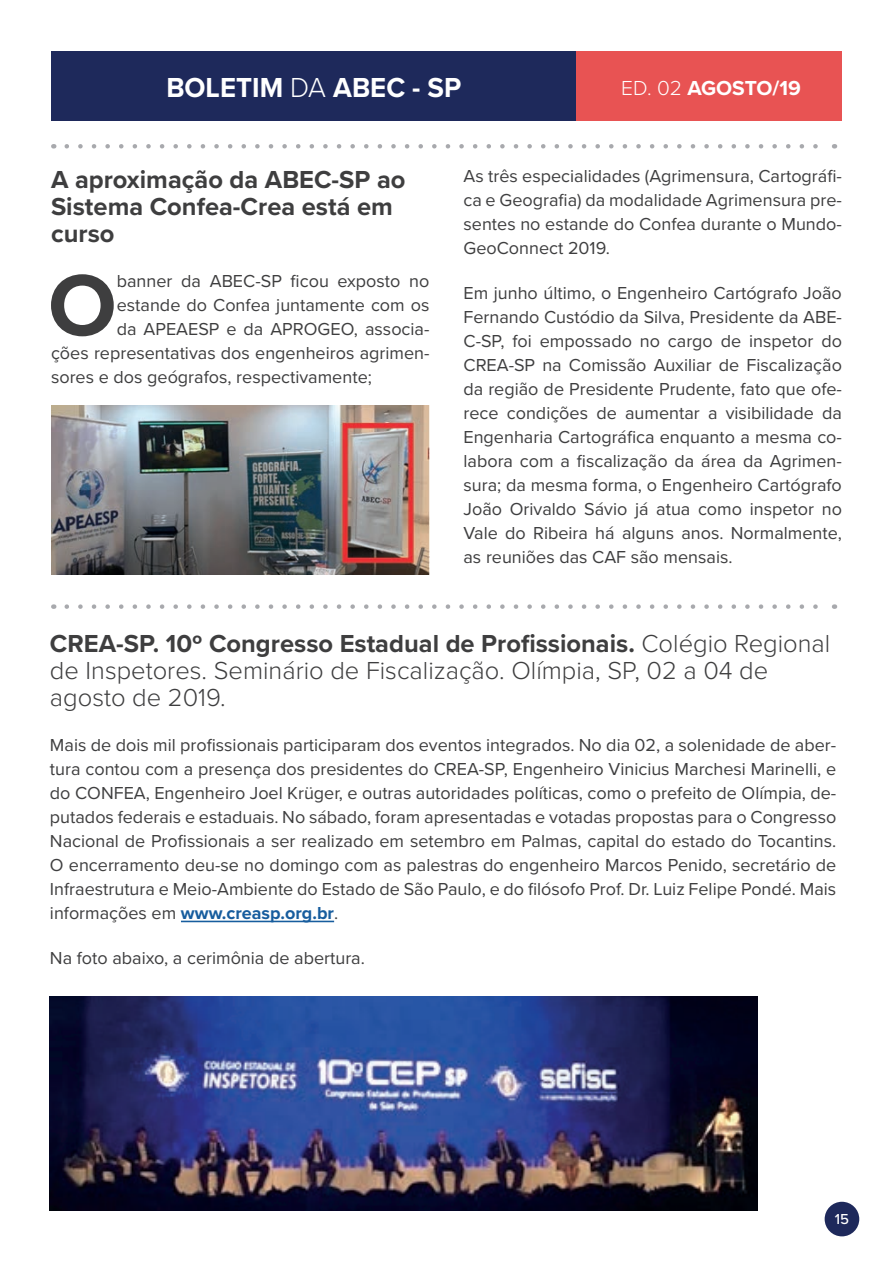
<style>
.page{position:relative;width:893px;height:1263px;background:#fff}
.page>*{position:absolute;margin:0;border:0;box-sizing:border-box;transform-origin:0 0}
.t1{font:700 90px "Proxima Nova";color:#3e3e3f}
.t2{font:700 28.5px "Proxima Nova";color:#fff}
.t3{font:300 25.5px/27px "Proxima Nova";color:#3e3e3f}
.t4{font:700 25.5px/27px "Proxima Nova";color:#3e3e3f}
.t5{font:700 21px "Proxima Nova";letter-spacing:-.005em;color:#fff}
.t6{font:18px/24px "Proxima Nova";color:#3e3e3f;text-align:justify}
.t7{font:500 15px "Proxima Nova";color:#fff}
.s1{font-weight:300}
.s2{font-weight:700}
.s3{font-weight:700;color:#175d9e}
</style>
<div class="page">
<div style="left:825px;top:1202px;width:34px;height:34px;background:#1e295b;border-radius:50%"></div>
<div style="left:51px;top:51px;width:526px;height:70px;background:#1e295b"></div>
<div style="left:577px;top:51px;width:265px;height:70px;background:#e85353"></div>
<hr style="left:181px;top:921px;width:153px;height:1px;background:#175d9e">
<svg style="left:67px;top:144px;width:751px;height:5px"></svg>
<svg style="left:67px;top:604px;width:751px;height:5px"></svg>
<img style="left:51px;top:405px;width:378px;height:169px">
<img style="left:50px;top:996px;width:707px;height:214px">
<h2 class="t2" style="left:166px;top:66px;width:296px">BOLETIM <span class="s1">DA</span> ABEC - SP</h2>
<p class="t5" style="left:621px;top:72px;width:181px"><span class="s1">ED. 02</span> AGOSTO/19</p>
<h3 class="t4" style="left:51px;top:165px;width:356px">A aproximação da ABEC-SP ao<br>Sistema Confea-Crea está em curso</h3>
<h1 class="t1" style="left:48px;top:238px;width:70px">O</h1>
<p class="t6" style="left:117px;top:268px;width:314px">banner da ABEC-SP ficou exposto no</p>
<p class="t6" style="left:117px;top:292px;width:314px">estande do Confea juntamente com os</p>
<p class="t6" style="left:117px;top:316px;width:314px">da APEAESP e da APROGEO, associa-</p>
<p class="t6" style="left:51px;top:340px;width:380px">ções representativas dos engenheiros agrimen-</p>
<p class="t6" style="left:51px;top:364px;width:322px">sores e dos geógrafos, respectivamente;</p>
<p class="t6" style="left:463px;top:163px;width:380px">As três especialidades (Agrimensura, Cartográfi&shy;ca e Geografia) da modalidade Agrimensura pre&shy;sentes no estande do Confea durante o Mundo-GeoConnect 2019.</p>
<p class="t6" style="left:463px;top:280px;width:380px">Em junho último, o Engenheiro Cartógrafo João Fernando Custódio da Silva, Presidente da ABE-C-SP, foi empossado no cargo de inspetor do CREA-SP na Comissão Auxiliar de Fiscalização da região de Presidente Prudente, fato que ofe&shy;rece condições de aumentar a visibilidade da Engenharia Cartográfica enquanto a mesma co&shy;labora com a fiscalização da área da Agrimen&shy;sura; da mesma forma, o Engenheiro Cartógrafo João Orivaldo Sávio já atua como inspetor no Vale do Ribeira há alguns anos. Normalmente, as reuniões das CAF são mensais.</p>
<h3 class="t3" style="left:50px;top:628px;width:782px"><span class="s2">CREA-SP. 10º Congresso Estadual de Profissionais.</span> Colégio Regional de Inspetores. Seminário de Fiscalização. Olímpia, SP, 02 a 04 de agosto de 2019.</h3>
<p class="t6" style="left:50px;top:732px;width:788px">Mais de dois mil profissionais participaram dos eventos integrados. No dia 02, a solenidade de aber&shy;tura contou com a presença dos presidentes do CREA-SP, Engenheiro Vinicius Marchesi Marinelli, e do CONFEA, Engenheiro Joel Krüger, e outras autoridades políticas, como o prefeito de Olímpia, de&shy;putados federais e estaduais. No sábado, foram apresentadas e votadas propostas para o Congresso Nacional de Profissionais a ser realizado em setembro em Palmas, capital do estado do Tocantins.<br>O encerramento deu-se no domingo com as palestras do engenheiro Marcos Penido, secretário de Infraestrutura e Meio-Ambiente do Estado de São Paulo, e do filósofo Prof. Dr. Luiz Felipe Pondé. Mais informações em <span class="s3">www.creasp.org.br</span>.</p>
<p class="t6" style="left:50px;top:945px;width:316px">Na foto abaixo, a cerimônia de abertura.</p>
<p class="t7" style="left:835px;top:1207px;width:16px">15</p>
</div>
